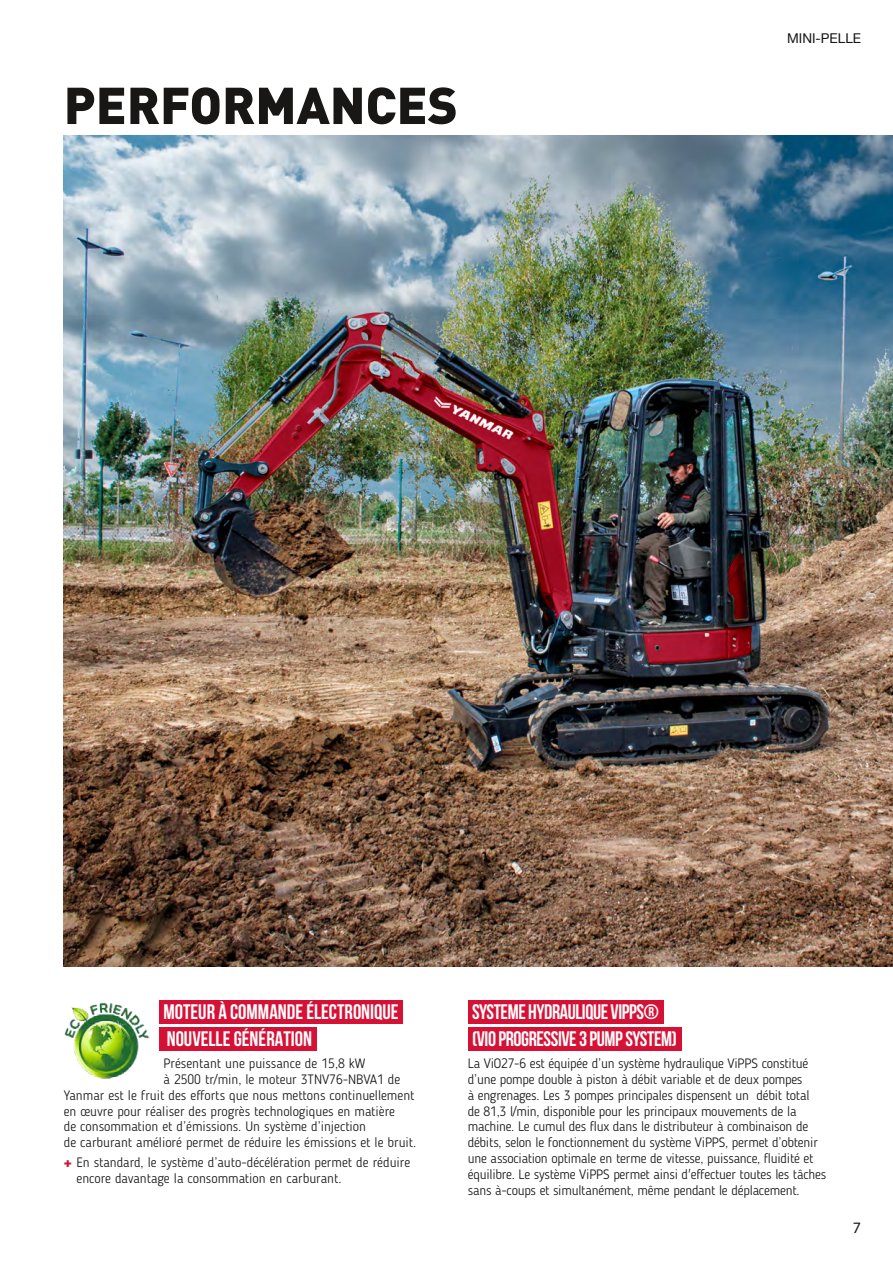
<style>
.page{position:relative;width:893px;height:1263px;background:#fff}
.page>*{position:absolute;margin:0;border:0;box-sizing:border-box;transform-origin:0 0}
.t1{font:900 51px "DINOT";color:#181716}
.t2{font:700 21px/27.5px "Bebas Neue";letter-spacing:-.02em;color:#fff}
.t3{font:700 21px/27.5px "Bebas Neue";color:#fff}
.t4{font:15.9px "Myriad Pro";color:#181716}
.t5{font:300 13.5px/15.8px "Blogger Sans";letter-spacing:-.015em;color:#181716}
.t6{font:13.5px "Helvetica Neue LT Com";color:#181716}
.s1{font-family:"Helvetica Neue LT Com";font-weight:900;color:#d61136}
</style>
<div class="page">
<div style="left:159px;top:1000px;width:244px;height:23px;background:#d61136"></div>
<div style="left:159px;top:1027px;width:157px;height:23px;background:#d61136"></div>
<div style="left:468px;top:1000px;width:195px;height:23px;background:#d61136"></div>
<div style="left:468px;top:1027px;width:213px;height:23px;background:#d61136"></div>
<img style="left:64px;top:135px;width:829px;height:832px">
<img style="left:64px;top:1002px;width:86px;height:77px">
<h1 class="t1" style="left:64px;top:71px;width:396px">PERFORMANCES</h1>
<p class="t6" style="left:787px;top:29px;width:76px">MINI-PELLE</p>
<h2 class="t3" style="left:163px;top:998px;width:237px">MOTEUR À COMMANDE ÉLECTRONIQUE<br>NOUVELLE GÉNÉRATION</h2>
<p class="t5" style="left:163px;top:1056px;width:203px">Présentant une puissance de 15,8 kW</p>
<p class="t5" style="left:163px;top:1072px;width:238px">à 2500 tr/min, le moteur 3TNV76-NBVA1 de</p>
<p class="t5" style="left:64px;top:1087px;width:352px">Yanmar est le fruit des efforts que nous mettons continuellement</p>
<p class="t5" style="left:64px;top:1103px;width:333px">en œuvre pour réaliser des progrès technologiques en matière</p>
<p class="t5" style="left:64px;top:1119px;width:304px">de consommation et d’émissions. Un système d’injection</p>
<p class="t5" style="left:64px;top:1135px;width:354px">de carburant amélioré permet de réduire les émissions et le bruit.</p>
<p class="t5" style="left:77px;top:1155px;width:335px;text-indent:-13px"><span class="s1">+</span> En standard, le système d’auto-décélération permet de réduire encore davantage la consommation en carburant.</p>
<h2 class="t2" style="left:472px;top:998px;width:206px">SYSTEME HYDRAULIQUE VIPPS® (VIO PROGRESSIVE 3 PUMP SYSTEM)</h2>
<p class="t5" style="left:468px;top:1056px;width:360px">La ViO27-6 est équipée d’un système hydraulique ViPPS constitué d’une pompe double à piston à débit variable et de deux pompes<br>à engrenages. Les 3 pompes principales dispensent un débit total<br>de 81,3 l/min, disponible pour les principaux mouvements de la machine. Le cumul des flux dans le distributeur à combinaison de débits, selon le fonctionnement du système ViPPS, permet d’obtenir une association optimale en terme de vitesse, puissance, fluidité et équilibre. Le système ViPPS permet ainsi d'effectuer toutes les tâches sans à-coups et simultanément, même pendant le déplacement.</p>
<p class="t4" style="left:853px;top:1218px;width:10px">7</p>
</div>
